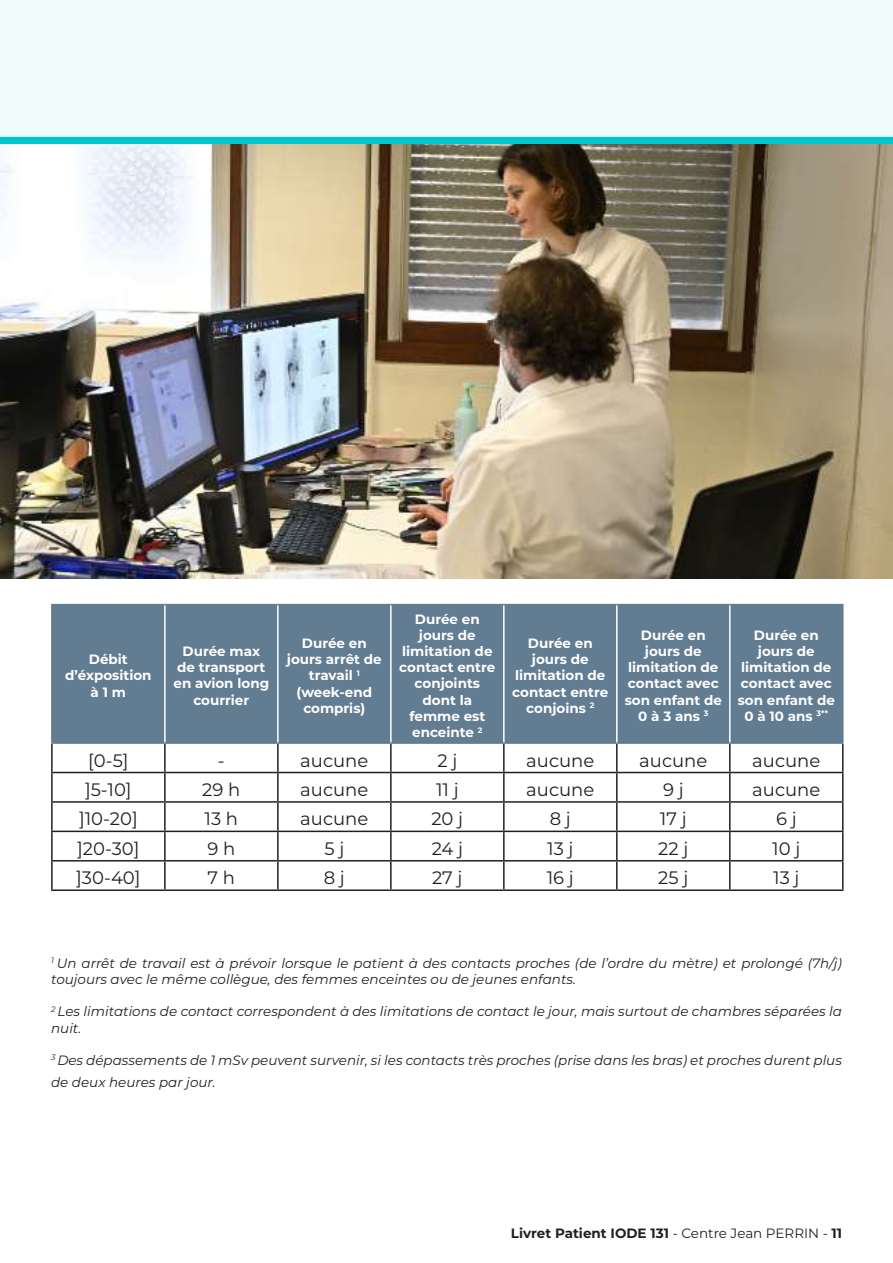
<style>
.page{position:relative;width:893px;height:1263px;background:#fff}
.page>*{position:absolute;margin:0;border:0;box-sizing:border-box;transform-origin:0 0}
.t1{font:18px "Montserrat";color:#231f20}
.t2{font:italic 13.5px/16.2px "Montserrat";color:#231f20}
.t3{font:700 13.5px/16.2px "Montserrat";color:#fff;text-align:center}
.t4{font:700 13.5px "Montserrat";color:#231f20}
.s1{font-weight:400}
</style>
<div class="page">
<div style="left:0;top:0;width:893px;height:155px;background:#f1fcfd"></div>
<svg style="left:0;top:137px;width:893px;height:8px;background:#14c1c1"></svg>
<div style="left:53px;top:605px;width:789px;height:137px;background:#627c92"></div>
<hr style="left:51px;top:744px;width:2px;height:28px;background:#231f20">
<hr style="left:164px;top:744px;width:2px;height:28px;background:#231f20">
<hr style="left:277px;top:744px;width:2px;height:28px;background:#231f20">
<hr style="left:390px;top:744px;width:2px;height:28px;background:#231f20">
<hr style="left:503px;top:744px;width:2px;height:28px;background:#231f20">
<hr style="left:616px;top:744px;width:2px;height:28px;background:#231f20">
<hr style="left:729px;top:744px;width:2px;height:28px;background:#231f20">
<hr style="left:51px;top:772px;width:114px;height:1px;background:#231f20">
<hr style="left:51px;top:773px;width:2px;height:28px;background:#231f20">
<hr style="left:165px;top:772px;width:113px;height:1px;background:#231f20">
<hr style="left:164px;top:773px;width:2px;height:28px;background:#231f20">
<hr style="left:278px;top:772px;width:113px;height:1px;background:#231f20">
<hr style="left:277px;top:773px;width:2px;height:28px;background:#231f20">
<hr style="left:391px;top:772px;width:113px;height:1px;background:#231f20">
<hr style="left:390px;top:773px;width:2px;height:28px;background:#231f20">
<hr style="left:504px;top:772px;width:113px;height:1px;background:#231f20">
<hr style="left:503px;top:773px;width:2px;height:28px;background:#231f20">
<hr style="left:617px;top:772px;width:113px;height:1px;background:#231f20">
<hr style="left:616px;top:773px;width:2px;height:28px;background:#231f20">
<hr style="left:730px;top:772px;width:113px;height:1px;background:#231f20">
<hr style="left:729px;top:773px;width:2px;height:28px;background:#231f20">
<hr style="left:51px;top:801px;width:114px;height:2px;background:#231f20">
<hr style="left:51px;top:803px;width:2px;height:28px;background:#231f20">
<hr style="left:165px;top:801px;width:113px;height:2px;background:#231f20">
<hr style="left:164px;top:803px;width:2px;height:28px;background:#231f20">
<hr style="left:278px;top:801px;width:113px;height:2px;background:#231f20">
<hr style="left:277px;top:803px;width:2px;height:28px;background:#231f20">
<hr style="left:391px;top:801px;width:113px;height:2px;background:#231f20">
<hr style="left:390px;top:803px;width:2px;height:28px;background:#231f20">
<hr style="left:504px;top:801px;width:113px;height:2px;background:#231f20">
<hr style="left:503px;top:803px;width:2px;height:28px;background:#231f20">
<hr style="left:617px;top:801px;width:113px;height:2px;background:#231f20">
<hr style="left:616px;top:803px;width:2px;height:28px;background:#231f20">
<hr style="left:730px;top:801px;width:113px;height:2px;background:#231f20">
<hr style="left:729px;top:803px;width:2px;height:28px;background:#231f20">
<hr style="left:51px;top:831px;width:114px;height:1px;background:#231f20">
<hr style="left:51px;top:832px;width:2px;height:28px;background:#231f20">
<hr style="left:165px;top:831px;width:113px;height:1px;background:#231f20">
<hr style="left:164px;top:832px;width:2px;height:28px;background:#231f20">
<hr style="left:278px;top:831px;width:113px;height:1px;background:#231f20">
<hr style="left:277px;top:832px;width:2px;height:28px;background:#231f20">
<hr style="left:391px;top:831px;width:113px;height:1px;background:#231f20">
<hr style="left:390px;top:832px;width:2px;height:28px;background:#231f20">
<hr style="left:504px;top:831px;width:113px;height:1px;background:#231f20">
<hr style="left:503px;top:832px;width:2px;height:28px;background:#231f20">
<hr style="left:617px;top:831px;width:113px;height:1px;background:#231f20">
<hr style="left:616px;top:832px;width:2px;height:28px;background:#231f20">
<hr style="left:730px;top:831px;width:113px;height:1px;background:#231f20">
<hr style="left:729px;top:832px;width:2px;height:28px;background:#231f20">
<hr style="left:51px;top:860px;width:114px;height:1px;background:#231f20">
<hr style="left:51px;top:861px;width:2px;height:28px;background:#231f20">
<hr style="left:165px;top:860px;width:113px;height:1px;background:#231f20">
<hr style="left:164px;top:861px;width:2px;height:28px;background:#231f20">
<hr style="left:278px;top:860px;width:113px;height:1px;background:#231f20">
<hr style="left:277px;top:861px;width:2px;height:28px;background:#231f20">
<hr style="left:391px;top:860px;width:113px;height:1px;background:#231f20">
<hr style="left:390px;top:861px;width:2px;height:28px;background:#231f20">
<hr style="left:504px;top:860px;width:113px;height:1px;background:#231f20">
<hr style="left:503px;top:861px;width:2px;height:28px;background:#231f20">
<hr style="left:617px;top:860px;width:113px;height:1px;background:#231f20">
<hr style="left:616px;top:861px;width:2px;height:28px;background:#231f20">
<hr style="left:730px;top:860px;width:113px;height:1px;background:#231f20">
<hr style="left:729px;top:861px;width:2px;height:28px;background:#231f20">
<svg style="left:842px;top:744px;width:1px;height:145px"></svg>
<hr style="left:51px;top:889px;width:114px;height:2px;background:#231f20">
<hr style="left:165px;top:889px;width:113px;height:2px;background:#231f20">
<hr style="left:278px;top:889px;width:113px;height:2px;background:#231f20">
<hr style="left:391px;top:889px;width:113px;height:2px;background:#231f20">
<hr style="left:504px;top:889px;width:113px;height:2px;background:#231f20">
<hr style="left:617px;top:889px;width:113px;height:2px;background:#231f20">
<hr style="left:730px;top:889px;width:113px;height:2px;background:#231f20">
<hr style="left:51px;top:604px;width:114px;height:1px;background:#627c92">
<hr style="left:51px;top:605px;width:2px;height:137px;background:#627c92">
<hr style="left:165px;top:604px;width:113px;height:1px;background:#627c92">
<hr style="left:278px;top:604px;width:113px;height:1px;background:#627c92">
<hr style="left:391px;top:604px;width:113px;height:1px;background:#627c92">
<hr style="left:504px;top:604px;width:113px;height:1px;background:#627c92">
<hr style="left:617px;top:604px;width:113px;height:1px;background:#627c92">
<hr style="left:730px;top:604px;width:113px;height:1px;background:#627c92">
<hr style="left:842px;top:605px;width:1px;height:137px;background:#627c92">
<hr style="left:51px;top:742px;width:114px;height:2px;background:#627c92">
<hr style="left:165px;top:742px;width:113px;height:2px;background:#627c92">
<hr style="left:278px;top:742px;width:113px;height:2px;background:#627c92">
<hr style="left:391px;top:742px;width:113px;height:2px;background:#627c92">
<hr style="left:504px;top:742px;width:113px;height:2px;background:#627c92">
<hr style="left:617px;top:742px;width:113px;height:2px;background:#627c92">
<hr style="left:730px;top:742px;width:113px;height:2px;background:#627c92">
<hr style="left:164px;top:605px;width:2px;height:137px;background:#fff">
<hr style="left:277px;top:605px;width:2px;height:137px;background:#fff">
<hr style="left:390px;top:605px;width:2px;height:137px;background:#fff">
<hr style="left:503px;top:605px;width:2px;height:137px;background:#fff">
<hr style="left:616px;top:605px;width:2px;height:137px;background:#fff">
<hr style="left:729px;top:605px;width:2px;height:137px;background:#fff">
<img style="left:0;top:145px;width:893px;height:433px">
<p class="t3" style="left:65px;top:651px;width:88px">Débit d’éxposition à 1 m</p>
<p class="t3" style="left:173px;top:642px;width:97px">Durée max de transport en avion long courrier</p>
<p class="t3" style="left:287px;top:634px;width:96px">Durée en jours arrêt de travail <sup>1 </sup>(week-end compris)</p>
<p class="t3" style="left:399px;top:610px;width:98px">Durée en jours de limitation de contact entre conjoints dont la femme est enceinte <sup>2</sup></p>
<p class="t3" style="left:512px;top:634px;width:98px">Durée en jours de limitation de contact entre conjoins <sup>2</sup></p>
<p class="t3" style="left:625px;top:626px;width:99px">Durée en jours de limitation de contact avec son enfant de<br>0 à 3 ans <sup>3</sup></p>
<p class="t3" style="left:738px;top:626px;width:99px">Durée en jours de limitation de contact avec son enfant de<br>0 à 10 ans <sup>3**</sup></p>
<h1 class="t1" style="left:88px;top:748px;width:42px">[0-5]</h1>
<h1 class="t1" style="left:218px;top:748px;width:8px">-</h1>
<h1 class="t1" style="left:300px;top:748px;width:70px">aucune</h1>
<h1 class="t1" style="left:437px;top:748px;width:21px">2 j</h1>
<h1 class="t1" style="left:526px;top:748px;width:70px">aucune</h1>
<h1 class="t1" style="left:639px;top:748px;width:70px">aucune</h1>
<h1 class="t1" style="left:752px;top:748px;width:70px">aucune</h1>
<h1 class="t1" style="left:85px;top:777px;width:48px">]5-10]</h1>
<h1 class="t1" style="left:202px;top:777px;width:40px">29 h</h1>
<h1 class="t1" style="left:300px;top:777px;width:70px">aucune</h1>
<h1 class="t1" style="left:436px;top:777px;width:24px">11 j</h1>
<h1 class="t1" style="left:526px;top:777px;width:70px">aucune</h1>
<h1 class="t1" style="left:663px;top:777px;width:22px">9 j</h1>
<h1 class="t1" style="left:752px;top:777px;width:70px">aucune</h1>
<h1 class="t1" style="left:79px;top:807px;width:60px">]10-20]</h1>
<h1 class="t1" style="left:205px;top:807px;width:35px">13 h</h1>
<h1 class="t1" style="left:300px;top:807px;width:70px">aucune</h1>
<h1 class="t1" style="left:431px;top:807px;width:33px">20 j</h1>
<h1 class="t1" style="left:550px;top:807px;width:23px">8 j</h1>
<h1 class="t1" style="left:660px;top:807px;width:28px">17 j</h1>
<h1 class="t1" style="left:776px;top:807px;width:22px">6 j</h1>
<h1 class="t1" style="left:77px;top:836px;width:64px">]20-30]</h1>
<h1 class="t1" style="left:207px;top:836px;width:29px">9 h</h1>
<h1 class="t1" style="left:324px;top:836px;width:21px">5 j</h1>
<h1 class="t1" style="left:432px;top:836px;width:33px">24 j</h1>
<h1 class="t1" style="left:547px;top:836px;width:28px">13 j</h1>
<h1 class="t1" style="left:658px;top:836px;width:32px">22 j</h1>
<h1 class="t1" style="left:772px;top:836px;width:30px">10 j</h1>
<h1 class="t1" style="left:76px;top:865px;width:66px">]30-40]</h1>
<h1 class="t1" style="left:208px;top:865px;width:29px">7 h</h1>
<h1 class="t1" style="left:324px;top:865px;width:23px">8 j</h1>
<h1 class="t1" style="left:432px;top:865px;width:32px">27 j</h1>
<h1 class="t1" style="left:547px;top:865px;width:29px">16 j</h1>
<h1 class="t1" style="left:658px;top:865px;width:32px">25 j</h1>
<h1 class="t1" style="left:773px;top:865px;width:28px">13 j</h1>
<p class="t2" style="left:51px;top:954px;width:792px"><sup>1</sup> Un arrêt de travail est à prévoir lorsque le patient à des contacts proches (de l’ordre du mètre) et prolongé (7h/j) toujours avec le même collègue, des femmes enceintes ou de jeunes enfants.</p>
<p class="t2" style="left:51px;top:1003px;width:792px"><sup>2</sup> Les limitations de contact correspondent à des limitations de contact le jour, mais surtout de chambres séparées la nuit.</p>
<p class="t2" style="left:51px;top:1049px;width:792px;line-height:21.6px"><sup>3</sup> Des dépassements de 1 mSv peuvent survenir, si les contacts très proches (prise dans les bras) et proches durent plus de deux heures par jour.</p>
<p class="t4" style="left:511px;top:1223px;width:333px">Livret Patient IODE 131 <span class="s1">- Centre Jean PERRIN -</span> 11</p>
</div>
